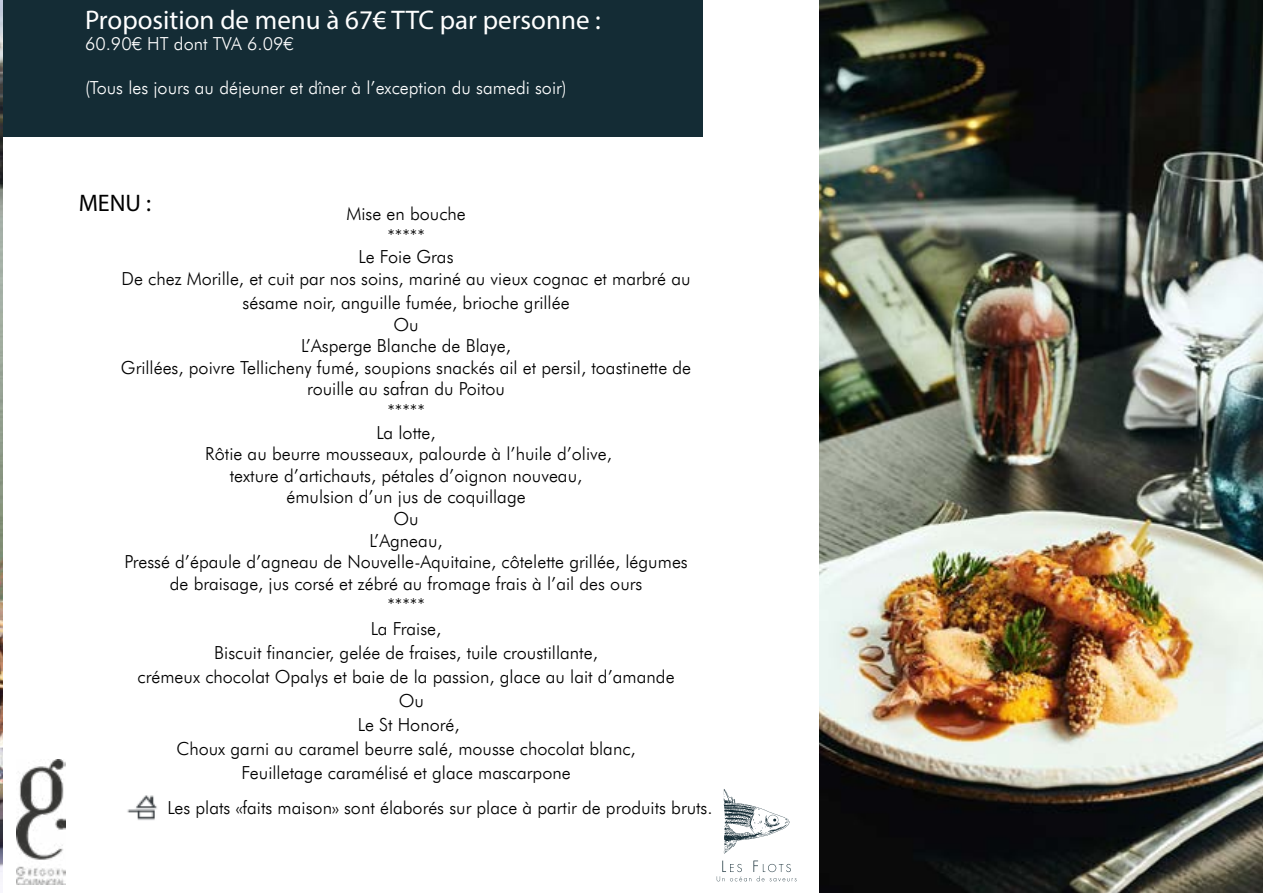
<style>
.page{position:relative;width:1263px;height:893px;background:#fff}
.page>*{position:absolute;margin:0;border:0;box-sizing:border-box;transform-origin:0 0}
.t1{font:27px "Myriad Pro";color:#fff}
.t2{font:24px "Myriad Pro";color:#000}
.t3{font:300 18px/21.6px "Futura BT";color:#000;text-align:center}
.t4{font:300 18px "Futura BT";color:#fff}
</style>
<div class="page">
<div style="left:1px;top:0;width:702px;height:136px;background:#142c35"></div>
<img style="left:16px;top:759px;width:50px;height:125px">
<img style="left:820px;top:0;width:443px;height:893px">
<img style="left:127px;top:795px;width:30px;height:25px">
<svg style="left:724px;top:789px;width:66px;height:65px"></svg>
<svg style="left:717px;top:861px;width:80px;height:20px"></svg>
<img style="left:0;top:0;width:2px;height:879px">
<h1 class="t1" style="left:85px;top:3px;width:517px">Proposition de menu à 67€ TTC par personne :</h1>
<p class="t4" style="left:85px;top:33px;width:210px">60.90€ HT dont TVA 6.09€</p>
<p class="t4" style="left:85px;top:76px;width:483px">(Tous les jours au déjeuner et dîner à l’exception du samedi soir)</p>
<h2 class="t2" style="left:79px;top:188px;width:74px">MENU :</h2>
<p class="t3" style="left:122px;top:203px;width:570px">Mise en bouche<br>*****<br>Le Foie Gras<br>De chez Morille, et cuit par nos soins, mariné au vieux cognac et marbré au</p>
<p class="t3" style="left:121px;top:292px;width:572px">sésame noir, anguille fumée, brioche grillée<br>Ou<br>L’Asperge Blanche de Blaye,<br>Grillées, poivre Tellicheny fumé, soupions snackés ail et persil, toastinette de rouille au safran du Poitou<br>*****<br>La lotte,<br>Rôtie au beurre mousseaux, palourde à l’huile d’olive,<br>texture d’artichauts, pétales d’oignon nouveau,<br>émulsion d’un jus de coquillage<br>Ou<br>L’Agneau,<br>Pressé d’épaule d’agneau de Nouvelle-Aquitaine, côtelette grillée, légumes de braisage, jus corsé et zébré au fromage frais à l’ail des ours<br>*****</p>
<p class="t3" style="left:138px;top:617px;width:538px;line-height:24px">La Fraise,<br>Biscuit financier, gelée de fraises, tuile croustillante,<br>crémeux chocolat Opalys et baie de la passion, glace au lait d’amande Ou<br>Le St Honoré,<br>Choux garni au caramel beurre salé, mousse chocolat blanc, Feuilletage caramélisé et glace mascarpone</p>
<p class="t3" style="left:167px;top:797px;width:547px">Les plats «faits maison» sont élaborés sur place à partir de produits bruts.</p>
</div>
